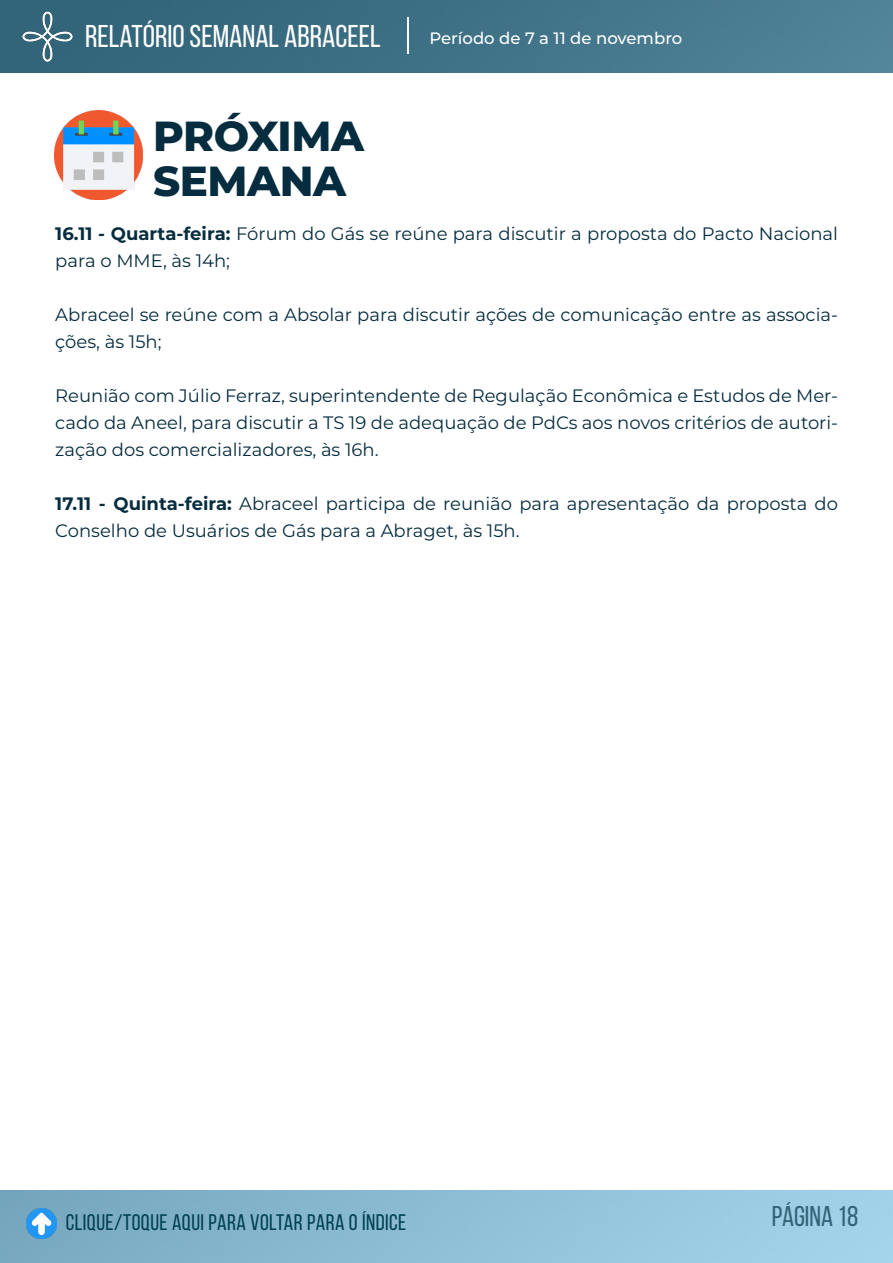
<style>
.page{position:relative;width:893px;height:1263px;background:#fff}
.page>*{position:absolute;margin:0;border:0;box-sizing:border-box;transform-origin:0 0}
.t1{font:800 42px/45px "Montserrat";letter-spacing:-.01em;color:#062d3f}
.t2{font:31.5px "Bebas Neue";color:#fff}
.t3{font:28.5px "Bebas Neue";color:#326479}
.t4{font:22.5px "Bebas Neue";letter-spacing:.02em;color:#014153}
.t5{font:18px/27px "Montserrat";color:#062d3f}
.t6{font:500 16.5px "Montserrat";color:#fff}
.s1{font-weight:700}
</style>
<div class="page">
<img style="left:0;top:0;width:893px;height:72px">
<img style="left:0;top:1191px;width:892px;height:72px">
<img style="left:23px;top:11px;width:50px;height:50px">
<hr style="left:407px;top:17px;width:2px;height:37px;background:#fff">
<img style="left:27px;top:1209px;width:29px;height:29px">
<img style="left:54px;top:111px;width:89px;height:88px">
<h2 class="t2" style="left:85px;top:19px;width:297px">RELATÓRIO SEMANAL ABRACEEL</h2>
<h1 class="t1" style="left:153px;top:111px;width:212px">PRÓXIMA<br>SEMANA</h1>
<p class="t6" style="left:429px;top:26px;width:254px">Período de 7 a 11 de novembro</p>
<p class="t5" style="left:55px;top:219px;width:784px"><span class="s1">16.11 - Quarta-feira:</span> Fórum do Gás se reúne para discutir a proposta do Pacto Nacional para o MME, às 14h;</p>
<p class="t5" style="left:55px;top:300px;width:784px">Abraceel se reúne com a Absolar para discutir ações de comunicação entre as associa&shy;ções, às 15h;</p>
<p class="t5" style="left:55px;top:381px;width:784px;text-align:justify">Reunião com Júlio Ferraz, superintendente de Regulação Econômica e Estudos de Mer&shy;cado da Aneel, para discutir a TS 19 de adequação de PdCs aos novos critérios de autori&shy;zação dos comercializadores, às 16h.</p>
<p class="t5" style="left:55px;top:489px;width:784px"><span class="s1">17.11 - Quinta-feira:</span> Abraceel participa de reunião para apresentação da proposta do<br>Conselho de Usuários de Gás para a Abraget, às 15h.</p>
<p class="t4" style="left:66px;top:1210px;width:342px">CLIQUE/TOQUE AQUI PARA VOLTAR PARA O ÍNDICE</p>
<h3 class="t3" style="left:772px;top:1200px;width:88px">PÁGINA 18</h3>
</div>
